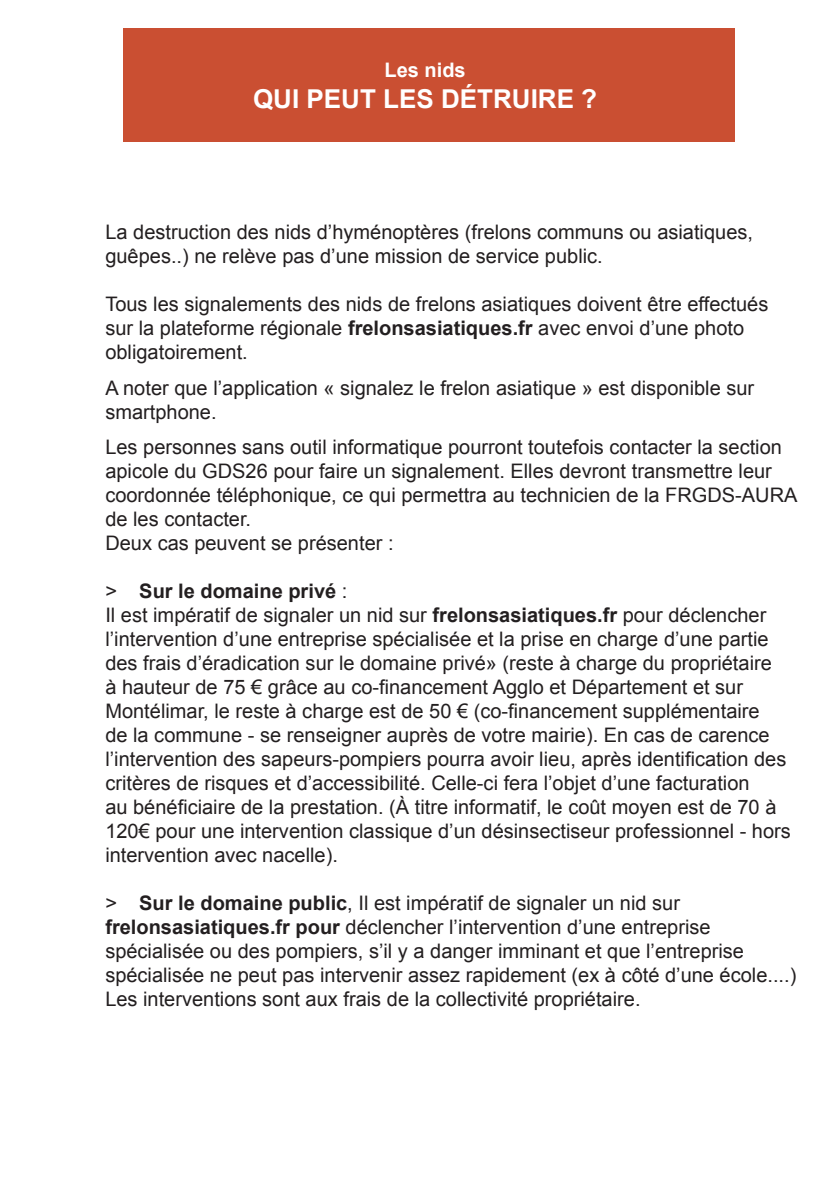
<style>
.page{position:relative;width:840px;height:1191px;background:#fff}
.page>*{position:absolute;margin:0;border:0;box-sizing:border-box;transform-origin:0 0}
.t1{font:700 26px "Arial";color:#fff}
.t2{font:20px/24px "Arial";color:#231f20}
.t3{font:700 20px "Arial";color:#fff}
.s1{font-weight:700}
</style>
<div class="page">
<div style="left:123px;top:28px;width:611px;height:114px;background:#ca4f32"></div>
<p class="t3" style="left:384px;top:57px;width:83px">Les nids</p>
<h1 class="t1" style="left:253px;top:82px;width:345px">QUI PEUT LES DÉTRUIRE ?</h1>
<p class="t2" style="left:105px;top:220px;width:648px">La destruction des nids d’hyménoptères (frelons communs ou asiatiques, guêpes..) ne relève pas d’une mission de service public.</p>
<p class="t2" style="left:105px;top:292px;width:664px">Tous les signalements des nids de frelons asiatiques doivent être effectués sur la plateforme régionale <span class="s1">frelonsasiatiques.fr</span> avec envoi d’une photo obligatoirement.</p>
<p class="t2" style="left:105px;top:376px;width:650px">A noter que l’application « signalez le frelon asiatique » est disponible sur smartphone.</p>
<p class="t2" style="left:105px;top:435px;width:693px">Les personnes sans outil informatique pourront toutefois contacter la section apicole du GDS26 pour faire un signalement. Elles devront transmettre leur coordonnée téléphonique, ce qui permettra au technicien de la FRGDS-AURA de les contacter.<br>Deux cas peuvent se présenter :</p>
<p class="t2" style="left:105px;top:579px;width:686px">&gt; <span class="s1">Sur le domaine privé</span> :<br>Il est impératif de signaler un nid sur <span class="s1">frelonsasiatiques.fr</span> pour déclencher l’intervention d’une entreprise spécialisée et la prise en charge d’une partie des frais d’éradication sur le domaine privé» (reste à charge du propriétaire<br>à hauteur de 75 € grâce au co-financement Agglo et Département et sur Montélimar, le reste à charge est de 50 € (co-financement supplémentaire<br>de la commune - se renseigner auprès de votre mairie). En cas de carence l’intervention des sapeurs-pompiers pourra avoir lieu, après identification des critères de risques et d’accessibilité. Celle-ci fera l’objet d’une facturation<br>au bénéficiaire de la prestation. (À titre informatif, le coût moyen est de 70 à 120€ pour une intervention classique d’un désinsectiseur professionnel - hors intervention avec nacelle).</p>
<p class="t2" style="left:105px;top:891px;width:692px">&gt; <span class="s1">Sur le domaine public</span>, Il est impératif de signaler un nid sur <span class="s1">frelonsasiatiques.fr pour</span> déclencher l’intervention d’une entreprise spécialisée ou des pompiers, s’il y a danger imminant et que l’entreprise spécialisée ne peut pas intervenir assez rapidement (ex à côté d’une école....)<br>Les interventions sont aux frais de la collectivité propriétaire.</p>
</div>
